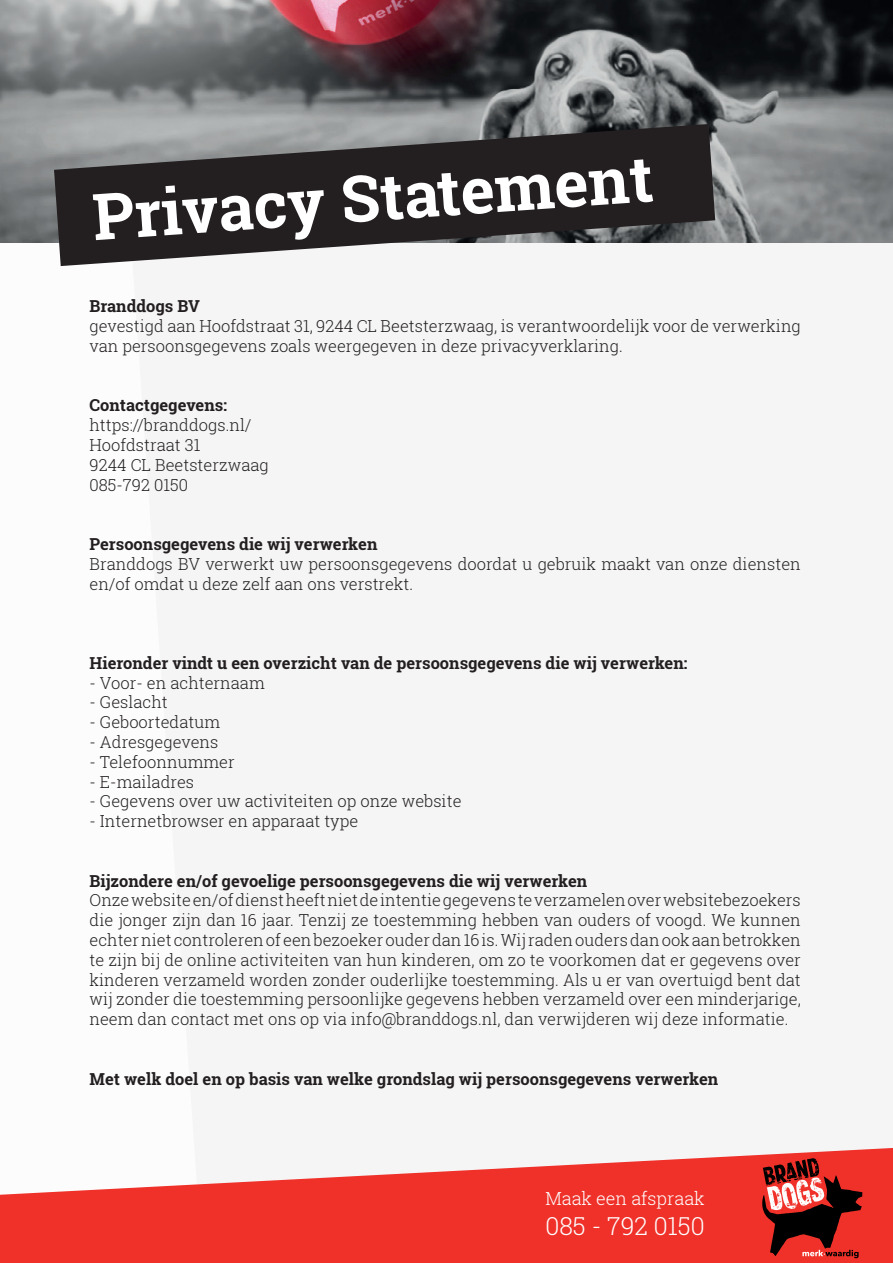
<style>
.page{position:relative;width:893px;height:1263px;background:#fff}
.page>*{position:absolute;margin:0;border:0;box-sizing:border-box;transform-origin:0 0}
.t1{font:700 64.35px "Roboto Slab";color:#fff}
.t2{font:300 24.75px "Roboto Slab";color:#fff}
.t3{font:300 18px "Roboto Slab";color:#fff}
.t4{font:300 16.5px/19.8px "Roboto Slab";color:#231f20}
.t5{font:700 16.5px "Roboto Slab";color:#231f20}
</style>
<div class="page">
<svg style="left:0;top:1148px;width:893px;height:115px;fill:#ef3129"></svg>
<img style="left:0;top:0;width:893px;height:242px">
<svg style="left:54px;top:124px;width:661px;height:142px;background:#514f50"></svg>
<svg style="left:762px;top:1158px;width:100px;height:100px;background:#98302c"></svg>
<p class="t1" style="left:90px;top:173px;width:563px;rotate:-4deg">Privacy Statement</p>
<p class="t5" style="left:90px;top:295px;width:112px">Branddogs BV</p>
<p class="t4" style="left:90px;top:316px;width:713px">gevestigd aan Hoofdstraat 31, 9244 CL Beetsterzwaag, is verantwoordelijk voor de verwerking van persoonsgegevens zoals weergegeven in deze privacyverklaring.</p>
<p class="t5" style="left:90px;top:394px;width:139px">Contactgegevens:</p>
<p class="t4" style="left:90px;top:415px;width:163px">https://branddogs.nl/</p>
<p class="t4" style="left:90px;top:435px;width:112px">Hoofdstraat 31</p>
<p class="t4" style="left:90px;top:454px;width:181px">9244 CL Beetsterzwaag</p>
<p class="t4" style="left:90px;top:474px;width:100px">085-792 0150</p>
<p class="t5" style="left:90px;top:533px;width:289px">Persoonsgegevens die wij verwerken</p>
<p class="t4" style="left:90px;top:553px;width:713px">Branddogs BV verwerkt uw persoonsgegevens doordat u gebruik maakt van onze diensten en/of omdat u deze zelf aan ons verstrekt.</p>
<p class="t5" style="left:90px;top:651px;width:599px">Hieronder vindt u een overzicht van de persoonsgegevens die wij verwerken:</p>
<p class="t4" style="left:90px;top:672px;width:177px">- Voor- en achternaam</p>
<p class="t4" style="left:90px;top:692px;width:80px">- Geslacht</p>
<p class="t4" style="left:90px;top:712px;width:132px">- Geboortedatum</p>
<p class="t4" style="left:90px;top:732px;width:130px">- Adresgegevens</p>
<p class="t4" style="left:90px;top:751px;width:147px">- Telefoonnummer</p>
<p class="t4" style="left:90px;top:771px;width:106px">- E-mailadres</p>
<p class="t4" style="left:90px;top:791px;width:374px">- Gegevens over uw activiteiten op onze website</p>
<p class="t4" style="left:90px;top:811px;width:270px">- Internetbrowser en apparaat type</p>
<p class="t5" style="left:90px;top:869px;width:499px">Bijzondere en/of gevoelige persoonsgegevens die wij verwerken</p>
<p class="t4" style="left:90px;top:890px;width:713px;text-align:justify">Onze website en/of dienst heeft niet de intentie gegevens te verzamelen over websitebezoekers die jonger zijn dan 16 jaar. Tenzij ze toestemming hebben van ouders of voogd. We kunnen echter niet controleren of een bezoeker ouder dan 16 is. Wij raden ouders dan ook aan betrokken te zijn bij de online activiteiten van hun kinderen, om zo te voorkomen dat er gegevens over kinderen verzameld worden zonder ouderlijke toestemming. Als u er van overtuigd bent dat wij zonder die toestemming persoonlijke gegevens hebben verzameld over een minderjarige, neem dan contact met ons op via info@branddogs.nl, dan verwijderen wij deze informatie.</p>
<p class="t5" style="left:90px;top:1067px;width:630px">Met welk doel en op basis van welke grondslag wij persoonsgegevens verwerken</p>
<p class="t3" style="left:545px;top:1186px;width:161px">Maak een afspraak</p>
<p class="t2" style="left:545px;top:1209px;width:161px">085 - 792 0150</p>
</div>
